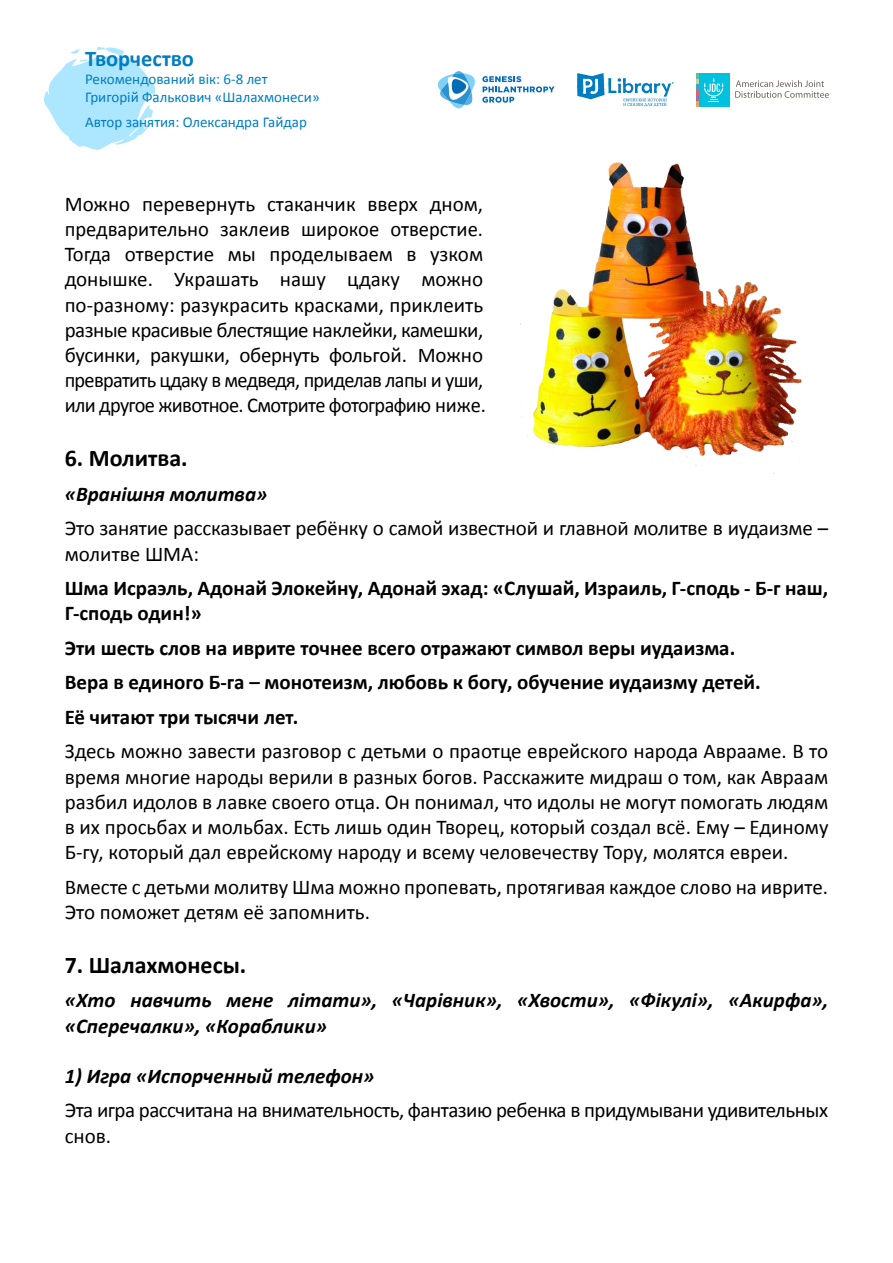
<style>
.page{position:relative;width:893px;height:1263px;background:#fff}
.page>*{position:absolute;margin:0;border:0;box-sizing:border-box;transform-origin:0 0}
.t1{font:700 24px "Calibri";color:#000}
.t2{font:700 22.5px "Calibri";color:#007dc3}
.t3{font:21px/25.2px "Calibri";letter-spacing:-.01em;color:#000}
.t4{font:700 21px/34.5px "Calibri";color:#000}
.t5{font:italic 700 21px/25.2px "Calibri";color:#000}
.t6{font:15px/18px "Calibri";color:#007dc3}
</style>
<div class="page">
<svg style="left:44px;top:47px;width:112px;height:103px"></svg>
<div style="left:698px;top:73px;width:31px;height:33px;background:#00c2df"></div>
<svg style="left:704px;top:78px;width:19px;height:24px"></svg>
<svg style="left:696px;top:73px;width:2px;height:33px"></svg>
<svg style="left:735px;top:80px;width:94px;height:18px"></svg>
<svg style="left:437px;top:71px;width:118px;height:38px"></svg>
<svg style="left:577px;top:73px;width:97px;height:33px"></svg>
<img style="left:520px;top:162px;width:282px;height:312px">
<p class="t2" style="left:85px;top:44px;width:111px">Творчество</p>
<p class="t6" style="left:85px;top:70px;width:236px">Рекомендований вік: 6-8 лет<br>Григорiй Фалькович «Шалахмонеси»</p>
<p class="t6" style="left:85px;top:113px;width:223px">Автор занятия: Олександра Гайдар</p>
<p class="t3" style="left:65px;top:191px;width:423px">Можно перевернуть стаканчик вверх дном, предварительно заклеив широкое отверстие.<br>Тогда отверстие мы проделываем в узком донышке. Украшать нашу цдаку можно по-разному: разукрасить красками, приклеить разные красивые блестящие наклейки, камешки, бусинки, ракушки, обернуть фольгой. Можно превратить цдаку в медведя, приделав лапы и уши, или другое животное. Смотрите фотографию ниже.</p>
<p class="t1" style="left:65px;top:443px;width:124px">6. Молитва.</p>
<p class="t5" style="left:65px;top:481px;width:204px">«Вранішня молитва»</p>
<p class="t3" style="left:65px;top:516px;width:765px">Это занятие рассказывает ребёнку о самой известной и главной молитве в иудаизме – молитве ШМА:</p>
<p class="t4" style="left:65px;top:575px;width:765px;line-height:25.2px">Шма Исраэль, Адонай Элокейну, Адонай эхад: «Слушай, Израиль, Г-сподь - Б-г наш,<br>Г-сподь один!»</p>
<p class="t4" style="left:65px;top:631px;width:698px">Эти шесть слов на иврите точнее всего отражают символ веры иудаизма.<br>Вера в единого Б-га – монотеизм, любовь к богу, обучение иудаизму детей.<br>Её читают три тысячи лет.</p>
<p class="t3" style="left:65px;top:739px;width:765px;text-align:justify">Здесь можно завести разговор с детьми о праотце еврейского народа Аврааме. В то время многие народы верили в разных богов. Расскажите мидраш о том, как Авраам разбил идолов в лавке своего отца. Он понимал, что идолы не могут помогать людям в их просьбах и мольбах. Есть лишь один Творец, который создал всё. Ему – Единому Б-гу, который дал еврейскому народу и всему человечеству Тору, молятся евреи.</p>
<p class="t3" style="left:65px;top:874px;width:765px">Вместе с детьми молитву Шма можно пропевать, протягивая каждое слово на иврите.<br>Это поможет детям её запомнить.</p>
<p class="t1" style="left:65px;top:949px;width:183px">7. Шалахмонесы.</p>
<p class="t5" style="left:65px;top:988px;width:765px">«Хто навчить мене літати», «Чарівник», «Хвости», «Фікулі», «Акирфа», «Сперечалки», «Кораблики»</p>
<p class="t5" style="left:65px;top:1063px;width:311px">1) Игра «Испорченный телефон»</p>
<p class="t3" style="left:65px;top:1098px;width:765px">Эта игра рассчитана на внимательность, фантазию ребенка в придумывани удивительных снов.</p>
</div>
